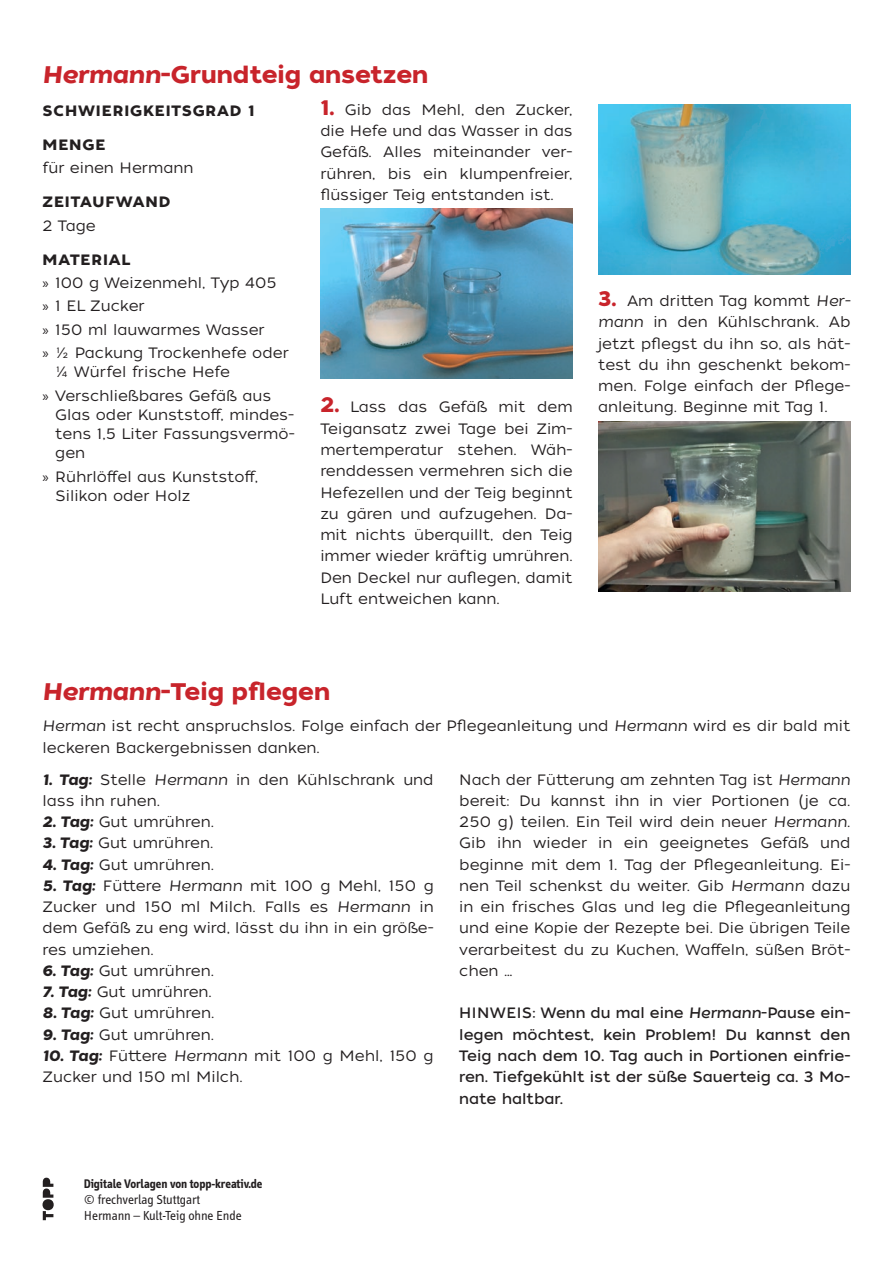
<style>
.page{position:relative;width:893px;height:1263px;background:#fff}
.page>*{position:absolute;margin:0;border:0;box-sizing:border-box;transform-origin:0 0}
.t1{font:24px "Tide Sans 600 Bunny";color:#c8242b}
.t2{font:15px/21.3px "Tide Sans 300 Lil Kahuna";color:#231f20;text-align:justify}
.t3{font:15px/21.3px "Tide Sans 400 Lil Dude";color:#231f20;text-align:justify}
.t4{font:15px "Tide Sans 600 Bunny";letter-spacing:.06em;color:#231f20}
.t5{font:13.5px/16.2px "Info";color:#231f20}
.t6{font:700 12.75px "Info";color:#231f20}
.s1{font-style:italic}
.s2{font-family:"Myriad Pro"}
.s3{font-family:"Tide Sans 600 Bunny";font-size:21px;color:#c8242b}
.s4{font-family:"Tide Sans 600 Bunny";font-style:italic}
</style>
<div class="page">
<svg style="left:43px;top:1178px;width:11px;height:42px"></svg>
<img style="left:320px;top:208px;width:253px;height:170px">
<img style="left:598px;top:104px;width:252px;height:170px">
<img style="left:598px;top:421px;width:252px;height:170px">
<h1 class="t1" style="left:43px;top:59px;width:387px"><span class="s1">Hermann</span>-Grundteig ansetzen</h1>
<p class="t4" style="left:43px;top:101px;width:213px">SCHWIERIGKEITSGRAD 1</p>
<p class="t4" style="left:43px;top:135px;width:64px">MENGE</p>
<p class="t2" style="left:43px;top:158px;width:152px">für einen Hermann</p>
<p class="t4" style="left:43px;top:192px;width:129px">ZEITAUFWAND</p>
<p class="t2" style="left:43px;top:215px;width:55px">2 Tage</p>
<p class="t4" style="left:43px;top:250px;width:89px">MATERIAL</p>
<p class="t2" style="left:43px;top:271px;width:248px;line-height:23.4px;text-align:left"><span class="s2">»</span> 100 g Weizenmehl, Typ 405<br><span class="s2">»</span> 1 EL Zucker<br><span class="s2">»</span> 150 ml lauwarmes Wasser<br><span class="s2">»</span> ½ Packung Trockenhefe oder</p>
<p class="t2" style="left:43px;top:361px;width:230px;line-height:23.4px;text-indent:13px">¼ Würfel frische Hefe<br><span class="s2">»</span> Verschließbares Gefäß aus</p>
<p class="t2" style="left:55px;top:405px;width:241px;line-height:19.2px">Glas oder Kunststoff, mindes&shy;tens 1,5 Liter Fassungsvermö&shy;gen</p>
<p class="t2" style="left:55px;top:467px;width:204px;line-height:19.2px;text-indent:-13px"><span class="s2">»</span> Rührlöffel aus Kunststoff,<br>Silikon oder Holz</p>
<p class="t2" style="left:320px;top:99px;width:254px"><span class="s3">1.</span> Gib das Mehl, den Zucker, die Hefe und das Wasser in das Gefäß. Alles miteinander ver&shy;rühren, bis ein klumpenfreier, flüssiger Teig entstanden ist.</p>
<p class="t2" style="left:320px;top:397px;width:254px"><span class="s3">2.</span> Lass das Gefäß mit dem Teigansatz zwei Tage bei Zim&shy;mertemperatur stehen. Wäh&shy;renddessen vermehren sich die Hefezellen und der Teig beginnt zu gären und aufzugehen. Da&shy;mit nichts überquillt, den Teig immer wieder kräftig umrühren.<br>Den Deckel nur auflegen, damit Luft entweichen kann.</p>
<p class="t2" style="left:598px;top:291px;width:254px"><span class="s3">3.</span> Am dritten Tag kommt <span class="s1">Her&shy;mann</span> in den Kühlschrank. Ab jetzt pflegst du ihn so, als hät&shy;test du ihn geschenkt bekom&shy;men. Folge einfach der Pflege&shy;anleitung. Beginne mit Tag 1.</p>
<h1 class="t1" style="left:43px;top:676px;width:289px"><span class="s1">Hermann</span>-Teig pflegen</h1>
<p class="t2" style="left:43px;top:716px;width:809px"><span class="s1">Herman</span> ist recht anspruchslos. Folge einfach der Pflegeanleitung und <span class="s1">Hermann</span> wird es dir bald mit leckeren Backergebnissen danken.</p>
<p class="t2" style="left:459px;top:769px;width:393px">Nach der Fütterung am zehnten Tag ist <span class="s1">Hermann </span>bereit: Du kannst ihn in vier Portionen (je ca.<br>250 g) teilen. Ein Teil wird dein neuer <span class="s1">Hermann</span>.<br>Gib ihn wieder in ein geeignetes Gefäß und beginne mit dem 1. Tag der Pflegeanleitung. Ei&shy;nen Teil schenkst du weiter. Gib <span class="s1">Hermann</span> dazu in ein frisches Glas und leg die Pflegeanleitung und eine Kopie der Rezepte bei. Die übrigen Teile verarbeitest du zu Kuchen, Waffeln, süßen Bröt&shy;chen …</p>
<p class="t3" style="left:459px;top:1003px;width:393px">HINWEIS: Wenn du mal eine <span class="s1">Hermann</span>-Pause ein&shy;legen möchtest, kein Problem! Du kannst den Teig nach dem 10. Tag auch in Portionen einfrie&shy;ren. Tiefgekühlt ist der süße Sauerteig ca. 3 Mo&shy;nate haltbar.</p>
<p class="t2" style="left:43px;top:769px;width:393px"><span class="s4">1. Tag:</span> Stelle <span class="s1">Hermann</span> in den Kühlschrank und lass ihn ruhen.</p>
<p class="t2" style="left:43px;top:811px;width:173px"><span class="s4">2. Tag:</span> Gut umrühren.</p>
<p class="t2" style="left:43px;top:833px;width:172px"><span class="s4">3. Tag:</span> Gut umrühren.</p>
<p class="t2" style="left:43px;top:854px;width:173px"><span class="s4">4. Tag:</span> Gut umrühren.</p>
<p class="t2" style="left:43px;top:875px;width:393px"><span class="s4">5. Tag:</span> Füttere <span class="s1">Hermann</span> mit 100 g Mehl, 150 g Zucker und 150 ml Milch. Falls es <span class="s1">Hermann</span> in dem Gefäß zu eng wird, lässt du ihn in ein größe&shy;res umziehen.</p>
<p class="t2" style="left:43px;top:960px;width:173px"><span class="s4">6. Tag:</span> Gut umrühren.</p>
<p class="t2" style="left:43px;top:981px;width:171px"><span class="s4">7. Tag:</span> Gut umrühren.</p>
<p class="t2" style="left:43px;top:1003px;width:173px"><span class="s4">8. Tag:</span> Gut umrühren.</p>
<p class="t2" style="left:43px;top:1024px;width:173px"><span class="s4">9. Tag:</span> Gut umrühren.</p>
<p class="t2" style="left:43px;top:1045px;width:393px"><span class="s4">10. Tag:</span> Füttere <span class="s1">Hermann</span> mit 100 g Mehl, 150 g<br>Zucker und 150 ml Milch.</p>
<p class="t6" style="left:84px;top:1176px;width:180px">Digitale Vorlagen von topp-kreativ.de</p>
<p class="t5" style="left:84px;top:1192px;width:159px">© frechverlag Stuttgart<br>Hermann – Kult-Teig ohne Ende</p>
</div>
